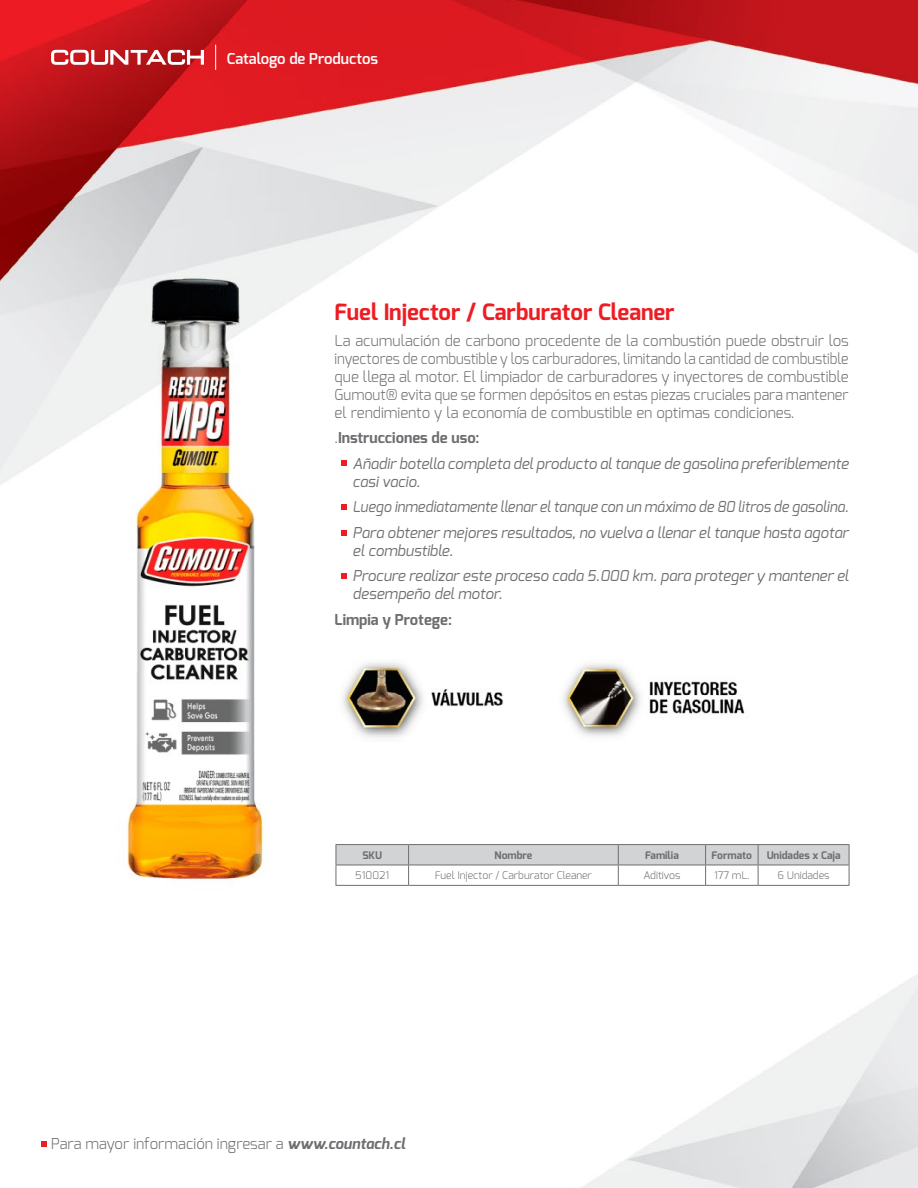
<style>
.page{position:relative;width:918px;height:1188px;background:#fff}
.page>*{position:absolute;margin:0;border:0;box-sizing:border-box;transform-origin:0 0}
.t1{font:700 22.5px "Exo";color:#ed1d24}
.t2{font:300 15px/18px "Exo";color:#6d6e71;text-align:justify}
.t3{font:italic 15px/25.5px "Exo";color:#6d6e71}
.t4{font:600 15px "Exo";color:#fff}
.t5{font:700 15px "Exo";color:#6d6e71}
.t6{font:300 10.5px "Exo";color:#6d6e71}
.t7{font:700 10.5px "Exo";color:#6d6e71}
.s1{font-weight:300;font-style:normal}
.s2{font-weight:700;font-style:normal}
.s3{font-weight:700;font-style:italic}
</style>
<div class="page">
<img style="left:0;top:0;width:918px;height:1188px">
<svg style="left:51px;top:50px;width:153px;height:15px"></svg>
<svg style="left:215px;top:45px;width:1px;height:25px"></svg>
<svg style="left:42px;top:1141px;width:5px;height:5px"></svg>
<svg style="left:342px;top:461px;width:5px;height:5px"></svg>
<svg style="left:342px;top:504px;width:5px;height:5px"></svg>
<svg style="left:342px;top:530px;width:5px;height:5px"></svg>
<svg style="left:342px;top:574px;width:5px;height:5px"></svg>
<hr style="left:336px;top:844px;width:73px;height:1px;background:#6d6e71">
<hr style="left:409px;top:844px;width:209px;height:1px;background:#6d6e71">
<hr style="left:618px;top:885px;width:88px;height:1px;background:#6d6e71">
<hr style="left:758px;top:885px;width:91px;height:1px;background:#6d6e71">
<hr style="left:706px;top:844px;width:52px;height:1px;background:#6d6e71">
<hr style="left:618px;top:844px;width:88px;height:1px;background:#6d6e71">
<hr style="left:758px;top:844px;width:91px;height:1px;background:#6d6e71">
<hr style="left:706px;top:885px;width:52px;height:1px;background:#6d6e71">
<hr style="left:409px;top:885px;width:209px;height:1px;background:#6d6e71">
<svg style="left:336px;top:845px;width:514px;height:40px"></svg>
<hr style="left:336px;top:885px;width:73px;height:1px;background:#6d6e71">
<img style="left:104px;top:250px;width:182px;height:647px">
<img style="left:335px;top:659px;width:462px;height:82px">
<p class="t4" style="left:227px;top:49px;width:153px">Catalogo de Productos</p>
<h1 class="t1" style="left:335px;top:298px;width:342px">Fuel Injector / Carburator Cleaner</h1>
<p class="t2" style="left:335px;top:331px;width:516px">La acumulación de carbono procedente de la combustión puede obstruir los inyectores de combustible y los carburadores, limitando la cantidad de combustible que llega al motor. El limpiador de carburadores y inyectores de combustible Gumout® evita que se formen depósitos en estas piezas cruciales para mantener el rendimiento y la economía de combustible en optimas condiciones.</p>
<p class="t3" style="left:353px;top:425px;width:498px;text-indent:-18px"><span class="s1">.</span><span class="s2">Instrucciones de uso:<br></span>Añadir botella completa del producto al tanque de gasolina preferiblemente</p>
<p class="t3" style="left:353px;top:469px;width:498px">casi vacio.<br>Luego inmediatamente llenar el tanque con un máximo de 80 litros de gasolina.<br>Para obtener mejores resultados, no vuelva a llenar el tanque hasta agotar</p>
<p class="t3" style="left:353px;top:538px;width:498px">el combustible.<br>Procure realizar este proceso cada 5.000 km. para proteger y mantener el</p>
<p class="t3" style="left:353px;top:581px;width:151px">desempeño del motor.</p>
<p class="t5" style="left:335px;top:610px;width:119px">Limpia y Protege:</p>
<p class="t7" style="left:362px;top:848px;width:21px">SKU</p>
<p class="t7" style="left:495px;top:848px;width:39px">Nombre</p>
<p class="t7" style="left:645px;top:848px;width:35px">Familia</p>
<p class="t7" style="left:712px;top:848px;width:42px">Formato</p>
<p class="t7" style="left:767px;top:848px;width:75px">Unidades x Caja</p>
<p class="t6" style="left:355px;top:869px;width:35px">510021</p>
<p class="t6" style="left:435px;top:869px;width:159px">Fuel Injector / Carburator Cleaner</p>
<p class="t6" style="left:644px;top:869px;width:38px">Aditivos</p>
<p class="t6" style="left:714px;top:869px;width:37px">177 mL.</p>
<p class="t6" style="left:778px;top:869px;width:54px">6 Unidades</p>
<p class="t2" style="left:51px;top:1135px;width:356px">Para mayor información ingresar a <span class="s3">www.countach.cl</span></p>
</div>
